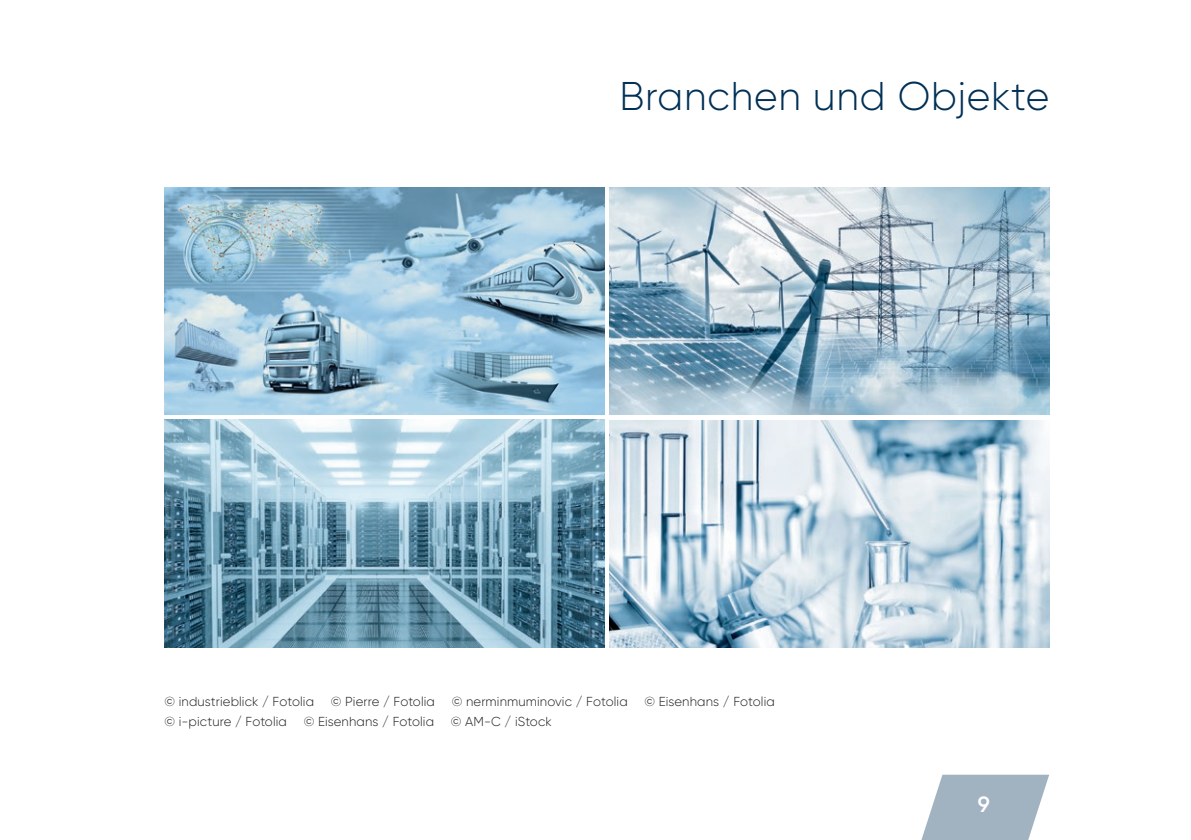
<style>
.page{position:relative;width:1191px;height:840px;background:#fff}
.page>*{position:absolute;margin:0;border:0;box-sizing:border-box;transform-origin:0 0}
.t1{font:300 40px "Gilroy";letter-spacing:.02em;color:#003055}
.t2{font:600 22px "Gilroy";color:#fff}
.t3{font:300 13px "Gilroy";letter-spacing:.01em;color:#231f20}
</style>
<div class="page">
<svg style="left:922px;top:774px;width:127px;height:65px"></svg>
<img style="left:164px;top:187px;width:440px;height:227px">
<img style="left:609px;top:187px;width:440px;height:227px">
<img style="left:164px;top:420px;width:440px;height:226px">
<img style="left:609px;top:420px;width:440px;height:226px">
<h1 class="t1" style="left:619px;top:72px;width:431px">Branchen und Objekte</h1>
<p class="t3" style="left:164px;top:693px;width:151px">© industrieblick / Fotolia</p>
<p class="t3" style="left:331px;top:693px;width:106px">© Pierre / Fotolia</p>
<p class="t3" style="left:452px;top:693px;width:177px">© nerminmuminovic / Fotolia</p>
<p class="t3" style="left:644px;top:693px;width:132px">© Eisenhans / Fotolia</p>
<p class="t3" style="left:164px;top:713px;width:124px">© i-picture / Fotolia</p>
<p class="t3" style="left:304px;top:713px;width:132px">© Eisenhans / Fotolia</p>
<p class="t3" style="left:451px;top:713px;width:102px">© AM-C / iStock</p>
<h2 class="t2" style="left:978px;top:790px;width:13px">9</h2>
</div>
